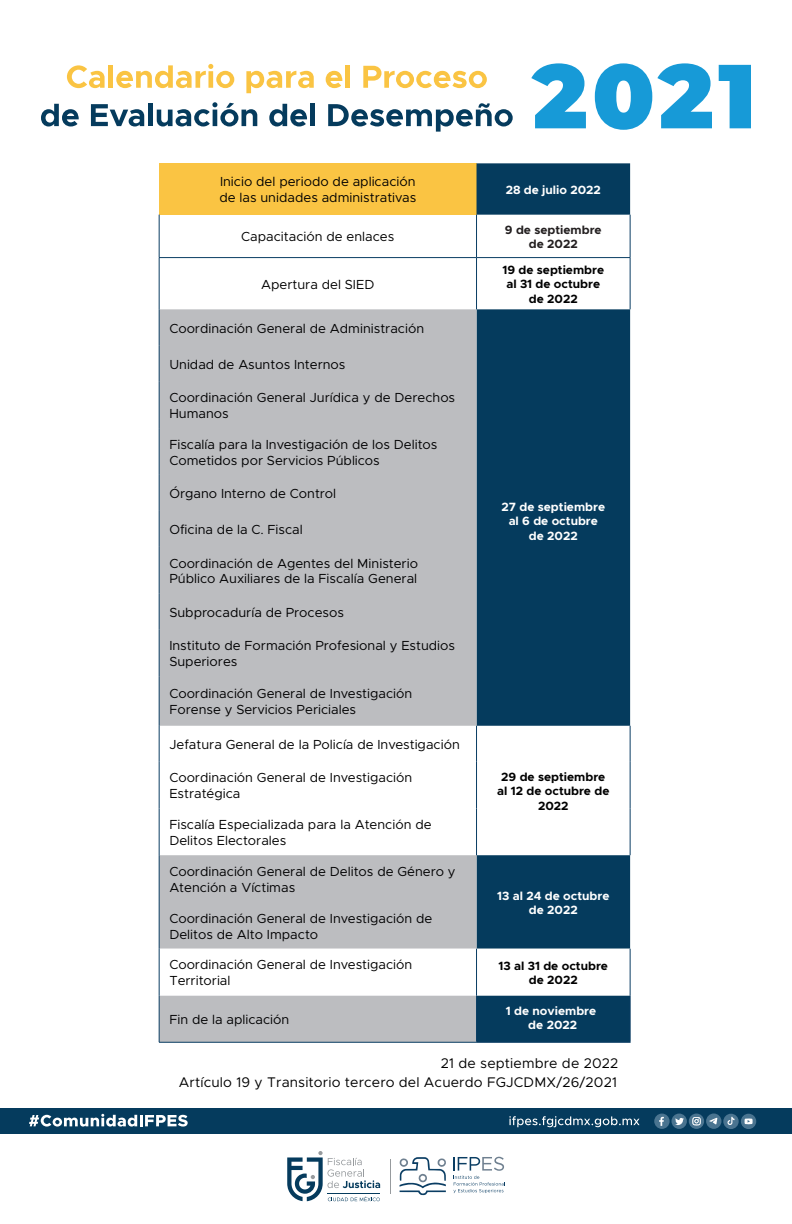
<style>
.page{position:relative;width:792px;height:1224px;background:#fff}
.page>*{position:absolute;margin:0;border:0;box-sizing:border-box;transform-origin:0 0}
.t1{font:14px "Metropolis";letter-spacing:.01em;color:#000001}
.t2{font:13.2px/15.8px "Metropolis";color:#000001}
.t3{font:700 12px/14.4px "Metropolis";color:#000001;text-align:center}
.t4{font:700 12px/14.4px "Metropolis";color:#fff;text-align:center}
.t5{font:700 12px/14.4px "Metropolis";color:#231f20;text-align:center}
</style>
<div class="page">
<div style="left:159px;top:163px;width:318px;height:52px;background:#fac443"></div>
<svg style="left:477px;top:163px;width:153px;height:879px;fill:#053b5d"></svg>
<svg style="left:160px;top:309px;width:317px;height:733px;fill:#bcbdc0"></svg>
<svg style="left:160px;top:949px;width:470px;height:46px"></svg>
<hr style="left:476px;top:726px;width:1px;height:36px;background:#0a3d63">
<hr style="left:476px;top:762px;width:1px;height:46px;background:#0a3d63">
<hr style="left:476px;top:808px;width:1px;height:47px;background:#0a3d63">
<hr style="left:159px;top:258px;width:1px;height:51px;background:#0a3d63">
<hr style="left:159px;top:215px;width:1px;height:42px;background:#0a3d63">
<hr style="left:159px;top:257px;width:318px;height:1px;background:#0a3d63">
<hr style="left:477px;top:257px;width:153px;height:1px;background:#0a3d63">
<hr style="left:476px;top:215px;width:1px;height:42px;background:#0a3d63">
<hr style="left:630px;top:215px;width:1px;height:42px;background:#0a3d63">
<hr style="left:476px;top:258px;width:1px;height:51px;background:#0a3d63">
<hr style="left:630px;top:258px;width:1px;height:51px;background:#0a3d63">
<hr style="left:476px;top:949px;width:1px;height:46px;background:#0a3d63">
<hr style="left:159px;top:309px;width:1px;height:36px;background:#0a3d63">
<hr style="left:159px;top:345px;width:1px;height:36px;background:#0a3d63">
<hr style="left:159px;top:381px;width:1px;height:47px;background:#0a3d63">
<hr style="left:159px;top:428px;width:1px;height:47px;background:#0a3d63">
<hr style="left:159px;top:475px;width:1px;height:36px;background:#0a3d63">
<hr style="left:159px;top:511px;width:1px;height:36px;background:#0a3d63">
<hr style="left:159px;top:547px;width:1px;height:47px;background:#0a3d63">
<hr style="left:159px;top:594px;width:1px;height:36px;background:#0a3d63">
<hr style="left:159px;top:630px;width:1px;height:46px;background:#0a3d63">
<hr style="left:159px;top:676px;width:1px;height:50px;background:#0a3d63">
<hr style="left:159px;top:726px;width:1px;height:36px;background:#0a3d63">
<hr style="left:630px;top:726px;width:1px;height:36px;background:#0a3d63">
<hr style="left:630px;top:762px;width:1px;height:46px;background:#0a3d63">
<hr style="left:630px;top:808px;width:1px;height:47px;background:#0a3d63">
<hr style="left:159px;top:762px;width:1px;height:46px;background:#0a3d63">
<hr style="left:159px;top:808px;width:1px;height:47px;background:#0a3d63">
<hr style="left:159px;top:855px;width:1px;height:47px;background:#0a3d63">
<hr style="left:159px;top:902px;width:1px;height:47px;background:#0a3d63">
<hr style="left:159px;top:949px;width:1px;height:46px;background:#0a3d63">
<hr style="left:630px;top:949px;width:1px;height:46px;background:#0a3d63">
<hr style="left:159px;top:995px;width:1px;height:47px;background:#0a3d63">
<hr style="left:159px;top:1042px;width:317px;height:1px;background:#0a3d63">
<hr style="left:476px;top:995px;width:1px;height:47px;background:#0a3d63">
<hr style="left:630px;top:995px;width:1px;height:47px;background:#0a3d63">
<hr style="left:476px;top:1042px;width:155px;height:1px;background:#0a3d63">
<svg style="left:67px;top:65px;width:38px;height:23px"></svg>
<div style="left:108px;top:65px;width:5px;height:23px;background:#fac443"></div>
<svg style="left:116px;top:64px;width:118px;height:24px"></svg>
<svg style="left:246px;top:71px;width:68px;height:22px"></svg>
<svg style="left:326px;top:71px;width:16px;height:17px"></svg>
<hr style="left:346px;top:65px;width:4px;height:23px;background:#fac443">
<svg style="left:363px;top:66px;width:124px;height:22px"></svg>
<svg style="left:41px;top:104px;width:38px;height:23px"></svg>
<svg style="left:91px;top:104px;width:53px;height:23px"></svg>
<div style="left:148px;top:104px;width:5px;height:22px;background:#053b5d"></div>
<svg style="left:157px;top:102px;width:100px;height:25px"></svg>
<svg style="left:269px;top:104px;width:38px;height:23px"></svg>
<div style="left:310px;top:104px;width:5px;height:22px;background:#053b5d"></div>
<svg style="left:328px;top:103px;width:185px;height:29px"></svg>
<svg style="left:531px;top:63px;width:55px;height:65px"></svg>
<svg style="left:595px;top:63px;width:117px;height:67px"></svg>
<svg style="left:719px;top:65px;width:32px;height:63px"></svg>
<div style="left:0;top:1108px;width:792px;height:27px;background:#053b5d"></div>
<div style="left:654px;top:1114px;width:16px;height:15px;background:#4a7490;border-radius:50%"></div>
<svg style="left:659px;top:1117px;width:5px;height:9px"></svg>
<div style="left:672px;top:1114px;width:15px;height:15px;background:#4a7490;border-radius:50%"></div>
<svg style="left:675px;top:1118px;width:9px;height:7px"></svg>
<div style="left:689px;top:1114px;width:15px;height:15px;background:#4a7490;border-radius:50%"></div>
<svg style="left:692px;top:1117px;width:9px;height:8px"></svg>
<div style="left:723px;top:1114px;width:16px;height:15px;background:#4a7490;border-radius:50%"></div>
<svg style="left:727px;top:1117px;width:7px;height:8px"></svg>
<div style="left:741px;top:1114px;width:15px;height:15px;background:#4a7490;border-radius:50%"></div>
<svg style="left:744px;top:1119px;width:9px;height:5px"></svg>
<svg style="left:509px;top:1116px;width:131px;height:11px"></svg>
<svg style="left:29px;top:1114px;width:159px;height:13px"></svg>
<svg style="left:287px;top:1151px;width:93px;height:50px"></svg>
<hr style="left:328px;top:1193px;width:52px;height:1px;background:#053b5d">
<hr style="left:390px;top:1159px;width:1px;height:34px;background:#979b9e">
<svg style="left:400px;top:1157px;width:46px;height:38px"></svg>
<svg style="left:453px;top:1157px;width:52px;height:36px"></svg>
<div style="left:706px;top:1114px;width:15px;height:15px;background:#4a7490;border-radius:50%"></div>
<svg style="left:709px;top:1118px;width:8px;height:6px"></svg>
<p class="t2" style="left:219px;top:174px;width:198px">Inicio del periodo de aplicación de las unidades administrativas</p>
<p class="t4" style="left:506px;top:182px;width:97px">28 de julio 2022</p>
<p class="t2" style="left:241px;top:229px;width:155px">Capacitación de enlaces</p>
<p class="t5" style="left:505px;top:222px;width:98px">9 de septiembre de 2022</p>
<p class="t2" style="left:261px;top:276px;width:115px">Apertura del SIED</p>
<p class="t3" style="left:502px;top:263px;width:103px">19 de septiembre al 31 de octubre de 2022</p>
<p class="t2" style="left:169px;top:320px;width:256px">Coordinación General de Administración</p>
<p class="t2" style="left:169px;top:356px;width:178px">Unidad de Asuntos Internos</p>
<p class="t2" style="left:169px;top:390px;width:287px">Coordinación General Jurídica y de Derechos<br>Humanos</p>
<p class="t2" style="left:169px;top:436px;width:270px">Fiscalía para la Investigación de los Delitos<br>Cometidos por Servicios Públicos</p>
<p class="t2" style="left:169px;top:486px;width:168px">Órgano Interno de Control</p>
<p class="t2" style="left:169px;top:522px;width:135px">Oficina de la C. Fiscal</p>
<p class="t2" style="left:169px;top:555px;width:250px">Coordinación de Agentes del Ministerio<br>Público Auxiliares de la Fiscalía General</p>
<p class="t2" style="left:169px;top:604px;width:176px">Subprocaduría de Procesos</p>
<p class="t2" style="left:169px;top:638px;width:287px">Instituto de Formación Profesional y Estudios<br>Superiores</p>
<p class="t2" style="left:169px;top:686px;width:244px">Coordinación General de Investigación<br>Forense y Servicios Periciales</p>
<p class="t2" style="left:169px;top:737px;width:292px">Jefatura General de la Policía de Investigación</p>
<p class="t4" style="left:502px;top:500px;width:105px">27 de septiembre al 6 de octubre de 2022</p>
<p class="t3" style="left:497px;top:770px;width:114px">29 de septiembre al 12 de octubre de<br>2022</p>
<p class="t2" style="left:169px;top:770px;width:244px">Coordinación General de Investigación<br>Estratégica</p>
<p class="t2" style="left:169px;top:817px;width:264px">Fiscalía Especializada para la Atención de<br>Delitos Electorales</p>
<p class="t2" style="left:169px;top:863px;width:288px">Coordinación General de Delitos de Género y<br>Atención a Víctimas</p>
<p class="t4" style="left:497px;top:888px;width:114px">13 al 24 de octubre de 2022</p>
<p class="t2" style="left:169px;top:910px;width:265px">Coordinación General de Investigación de<br>Delitos de Alto Impacto</p>
<p class="t2" style="left:169px;top:957px;width:244px">Coordinación General de Investigación<br>Territorial</p>
<p class="t3" style="left:499px;top:958px;width:111px">13 al 31 de octubre de 2022</p>
<p class="t2" style="left:169px;top:1012px;width:122px">Fin de la aplicación</p>
<p class="t4" style="left:506px;top:1003px;width:92px">1 de noviembre de 2022</p>
<p class="t1" style="left:441px;top:1054px;width:179px">21 de septiembre de 2022</p>
<p class="t1" style="left:179px;top:1074px;width:440px">Artículo 19 y Transitorio tercero del Acuerdo FGJCDMX/26/2021</p>
</div>
